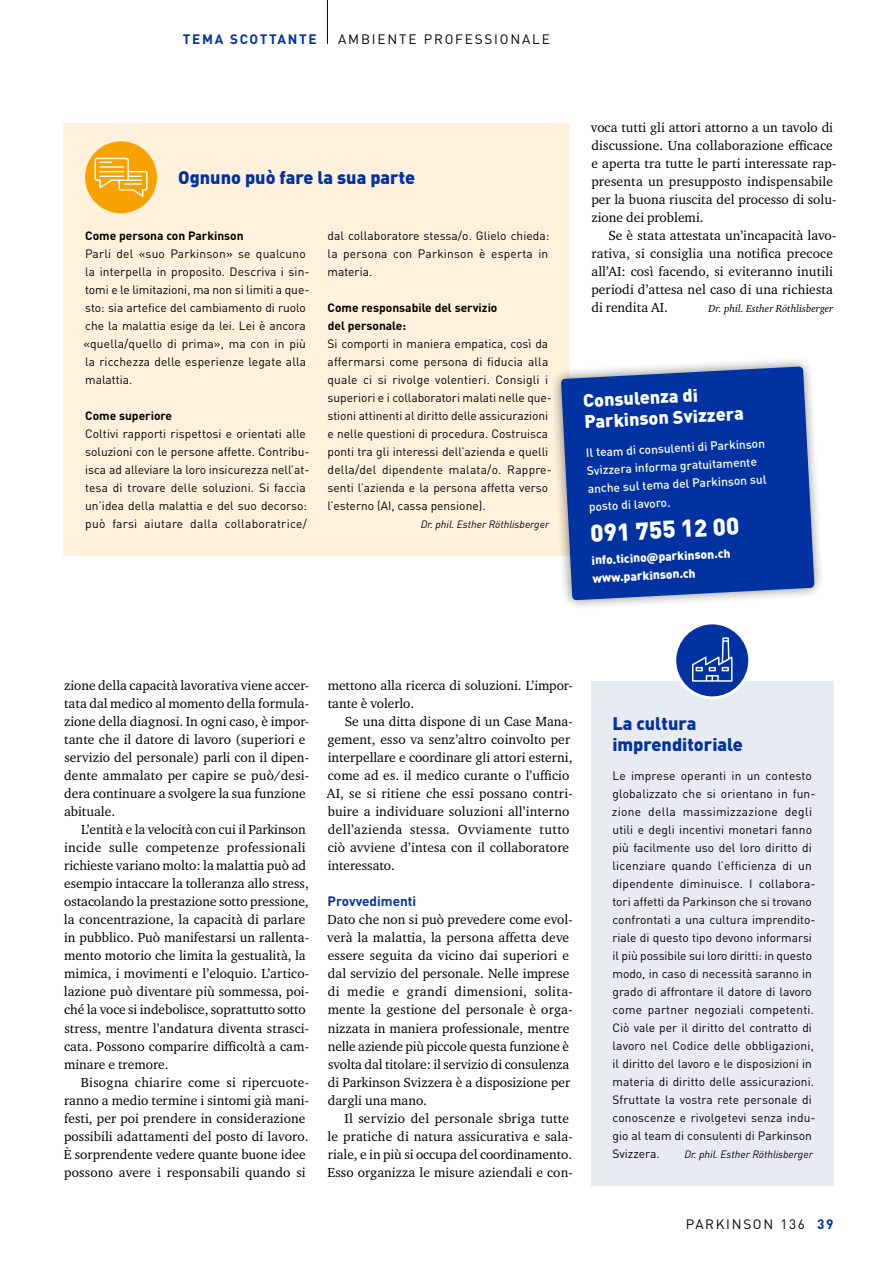
<style>
.page{position:relative;width:893px;height:1263px;background:#fff}
.page>*{position:absolute;margin:0;border:0;box-sizing:border-box;transform-origin:0 0}
.t1{font:900 24px "DIN Pro";color:#fff}
.t2{font:900 18px/21px "DIN Pro";color:#0033a1}
.t3{font:900 18px/21px "DIN Pro";color:#fff}
.t4{font:13.5px/18px "Charter ITC Std";letter-spacing:.005em;color:#000}
.t5{font:13.5px "DIN Pro";letter-spacing:.135em;color:#000}
.t6{font:700 13.5px "DIN Pro";color:#0033a1}
.t7{font:700 13.5px "DIN Pro";letter-spacing:.125em;color:#0033a1}
.t8{font:12px/18px "DIN Pro";color:#000}
.t9{font:500 12px/18px "DIN Pro";color:#fff}
.t10{font:700 12px/18px "DIN Pro";color:#000}
.t11{font:900 12px "DIN Pro";color:#fff}
.t12{font:italic 10.5px "DIN Pro";color:#000}
.t13{font:italic 10.5px "Charter ITC Std";color:#000}
.s1{font-weight:700;color:#0033a1}
</style>
<div class="page">
<div style="left:591px;top:681px;width:242px;height:504px;background:#e8ebf2"></div>
<div style="left:64px;top:123px;width:506px;height:432px;background:#fff1db"></div>
<div style="left:85px;top:141px;width:72px;height:72px;background:#f7a200;border-radius:50%"></div>
<svg style="left:95px;top:158px;width:52px;height:39px"></svg>
<div style="left:675px;top:623px;width:75px;height:75px;background:#0033a1;border-radius:50%"></div>
<div style="left:673px;top:621px;width:78px;height:78px;border:3px solid #fff;border-radius:50%"></div>
<svg style="left:692px;top:637px;width:40px;height:45px"></svg>
<svg style="left:548px;top:360px;width:273px;height:247px"></svg>
<svg style="left:561px;top:366px;width:253px;height:234px;background:#1442a6"></svg>
<hr style="left:327px;top:0;width:1px;height:44px;background:#000">
<p class="t7" style="left:183px;top:30px;width:135px">TEMA SCOTTANTE</p>
<p class="t5" style="left:338px;top:30px;width:213px">AMBIENTE PROFESSIONALE</p>
<p class="t2" style="left:178px;top:166px;width:239px">Ognuno può fare la sua parte</p>
<p class="t10" style="left:85px;top:226px;width:160px">Come persona con Parkinson</p>
<p class="t8" style="left:84px;top:244px;width:228px">Parli del «suo Parkinson» se qualcuno la interpella in proposito. Descriva i sin&shy;tomi e le limitazioni, ma non si limiti a que&shy;sto: sia artefice del cambiamento di ruolo che la malattia esige da lei. Lei è ancora «quella/quello di prima», ma con in più la ricchezza delle esperienze legate alla malattia.</p>
<p class="t10" style="left:85px;top:406px;width:88px">Come superiore</p>
<p class="t8" style="left:85px;top:424px;width:226px">Coltivi rapporti rispettosi e orientati alle soluzioni con le persone affette. Contribu&shy;isca ad alleviare la loro insicurezza nell’at&shy;tesa di trovare delle soluzioni. Si faccia un’idea della malattia e del suo decorso: può farsi aiutare dalla collaboratrice/</p>
<p class="t8" style="left:328px;top:226px;width:223px;text-align:justify">dal collaboratore stessa/o. Glielo chieda: la persona con Parkinson è esperta in materia.</p>
<p class="t10" style="left:328px;top:298px;width:171px">Come responsabile del servizio del personale:</p>
<p class="t8" style="left:327px;top:334px;width:226px">Si comporti in maniera empatica, così da affermarsi come persona di fiducia alla quale ci si rivolge volentieri. Consigli i superiori e i collaboratori malati nelle que&shy;stioni attinenti al diritto delle assicurazioni e nelle questioni di procedura. Costruisca ponti tra gli interessi dell’azienda e quelli della/del dipendente malata/o. Rappre&shy;senti l’azienda e la persona affetta verso l’esterno (AI, cassa pensione).</p>
<p class="t12" style="left:421px;top:518px;width:130px">Dr. phil. Esther Röthlisberger</p>
<p class="t4" style="left:591px;top:119px;width:247px">voca tutti gli attori attorno a un tavolo di discussione. Una collaborazione efficace e aperta tra tutte le parti interessate rap&shy;presenta un presupposto indispensabile per la buona riuscita del processo di solu&shy;zione dei problemi.</p>
<p class="t4" style="left:591px;top:227px;width:246px;text-indent:17px">Se è stata attestata un’incapacità lavo&shy;rativa, si consiglia una notifica precoce all’AI: così facendo, si eviteranno inutili periodi d’attesa nel caso di una richiesta di rendita AI.</p>
<p class="t13" style="left:709px;top:302px;width:126px">Dr. phil. Esther Röthlisberger</p>
<p class="t3" style="left:583px;top:390px;width:161px;rotate:-3deg">Consulenza di<br>Parkinson Svizzera</p>
<p class="t9" style="left:585px;top:443px;width:181px;rotate:-3deg">Il team di consulenti di Parkinson<br>Svizzera informa gratuitamente anche sul tema del Parkinson sul posto di lavoro.</p>
<p class="t11" style="left:591px;top:552px;width:140px;rotate:-3deg">info.ticino@parkinson.ch</p>
<p class="t11" style="left:592px;top:570px;width:105px;rotate:-3deg">www.parkinson.ch</p>
<p class="t1" style="left:589px;top:517px;width:151px;rotate:-3deg">091 755 12 00</p>
<p class="t4" style="left:64px;top:677px;width:247px">zione della capacità lavorativa viene accer&shy;tata dal medico al momento della formula&shy;zione della diagnosi. In ogni caso, è impor&shy;tante che il datore di lavoro (superiori e servizio del personale) parli con il dipen&shy;dente ammalato per capire se può/desi&shy;dera continuare a svolgere la sua funzione abituale.</p>
<p class="t4" style="left:64px;top:821px;width:247px;text-indent:17px">L’entità e la velocità con cui il Parkinson incide sulle competenze professionali richieste variano molto: la malattia può ad esempio intaccare la tolleranza allo stress, ostacolando la prestazione sotto pressione, la concentrazione, la capacità di parlare in pubblico. Può manifestarsi un rallenta&shy;mento motorio che limita la gestualità, la mimica, i movimenti e l’eloquio. L’artico&shy;lazione può diventare più sommessa, poi&shy;ché la voce si indebolisce, soprattutto sotto stress, mentre l’andatura diventa strasci&shy;cata. Possono comparire difficoltà a cam&shy;minare e tremore.</p>
<p class="t4" style="left:64px;top:1073px;width:247px;text-indent:17px">Bisogna chiarire come si ripercuote&shy;ranno a medio termine i sintomi già mani&shy;festi, per poi prendere in considerazione possibili adattamenti del posto di lavoro.<br>È sorprendente vedere quante buone idee possono avere i responsabili quando si</p>
<p class="t4" style="left:328px;top:677px;width:247px">mettono alla ricerca di soluzioni. L’impor&shy;tante è volerlo.</p>
<p class="t4" style="left:327px;top:713px;width:247px;text-indent:18px">Se una ditta dispone di un Case Mana&shy;gement, esso va senz’altro coinvolto per interpellare e coordinare gli attori esterni, come ad es. il medico curante o l’ufficio AI, se si ritiene che essi possano contri&shy;buire a individuare soluzioni all’interno dell’azienda stessa. Ovviamente tutto ciò avviene d’intesa con il collaboratore interessato.</p>
<p class="t6" style="left:328px;top:892px;width:90px">Provvedimenti</p>
<p class="t4" style="left:327px;top:911px;width:247px">Dato che non si può prevedere come evol&shy;verà la malattia, la persona affetta deve essere seguita da vicino dai superiori e dal servizio del personale. Nelle imprese di medie e grandi dimensioni, solita&shy;mente la gestione del personale è orga&shy;nizzata in maniera professionale, mentre nelle aziende più piccole questa funzione è svolta dal titolare: il servizio di consulenza di Parkinson Svizzera è a disposizione per dargli una mano.</p>
<p class="t4" style="left:328px;top:1109px;width:247px;text-indent:17px">Il servizio del personale sbriga tutte le pratiche di natura assicurativa e sala&shy;riale, e in più si occupa del coordinamento.<br>Esso organizza le misure aziendali e con-</p>
<p class="t2" style="left:612px;top:712px;width:132px">La cultura imprenditoriale</p>
<p class="t8" style="left:612px;top:766px;width:205px">Le imprese operanti in un contesto globalizzato che si orientano in fun&shy;zione della massimizzazione degli utili e degli incentivi monetari fanno più facilmente uso del loro diritto di licenziare quando l’efficienza di un dipendente diminuisce. I collabora&shy;tori affetti da Parkinson che si trovano confrontati a una cultura imprendito&shy;riale di questo tipo devono informarsi il più possibile sui loro diritti: in questo modo, in caso di necessità saranno in grado di affrontare il datore di lavoro come partner negoziali competenti.<br>Ciò vale per il diritto del contratto di lavoro nel Codice delle obbligazioni, il diritto del lavoro e le disposizioni in materia di diritto delle assicurazioni.<br>Sfruttate la vostra rete personale di conoscenze e rivolgetevi senza indu&shy;gio al team di consulenti di Parkinson Svizzera.</p>
<p class="t12" style="left:684px;top:1148px;width:130px">Dr. phil. Esther Röthlisberger</p>
<p class="t5" style="left:686px;top:1215px;width:149px">PARKINSON 136 <span class="s1">39</span></p>
</div>
